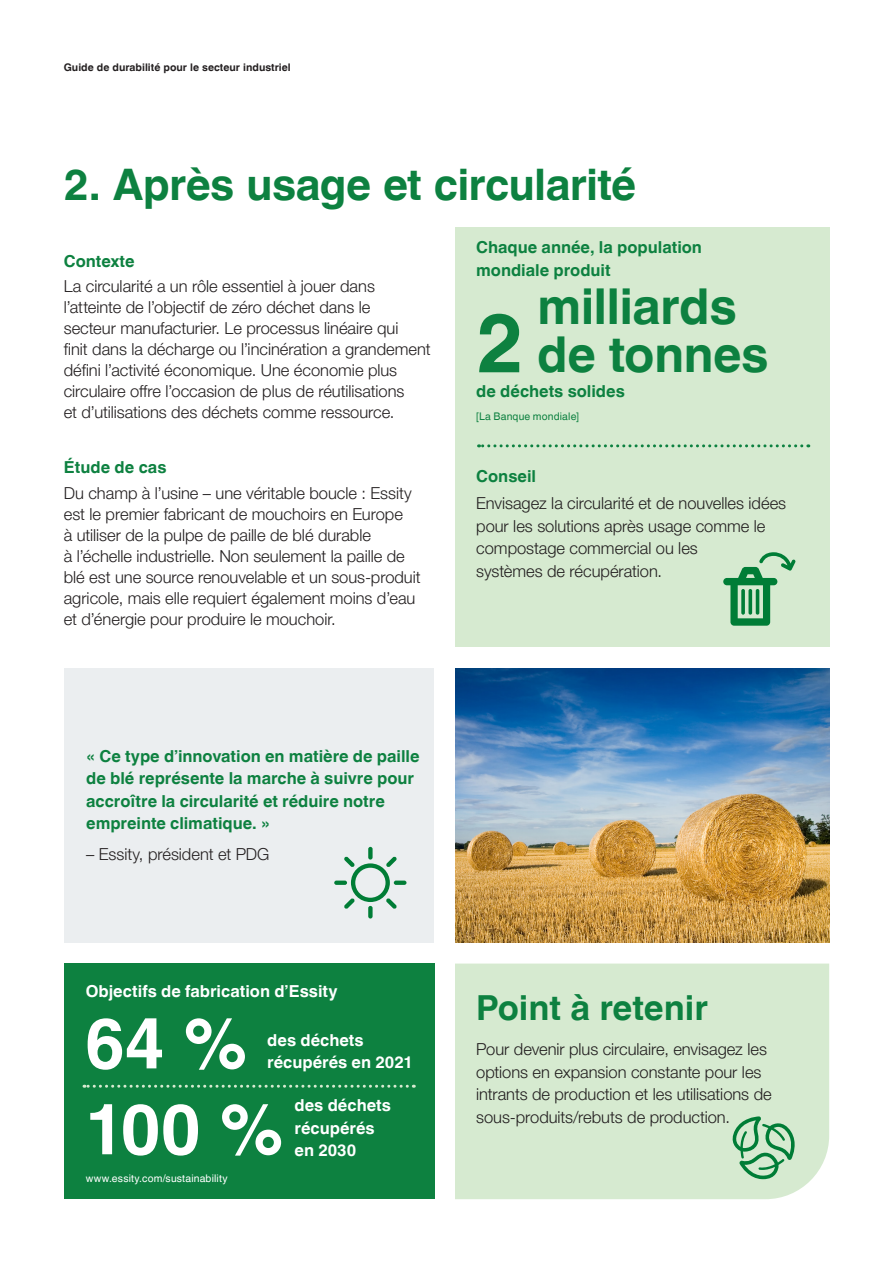
<style>
.page{position:relative;width:893px;height:1263px;background:#fff}
.page>*{position:absolute;margin:0;border:0;box-sizing:border-box;transform-origin:0 0}
.Text{font:700 82.5px "Helvetica World";color:#0d8140}
.Text-2{font:700 70.5px "Helvetica World";color:#fff}
.Text-3{font:700 49.5px/48px "Helvetica World";letter-spacing:-.015em;color:#0d8140}
.Main_heading{font:700 43.5px "Helvetica World";letter-spacing:-.015em;color:#0d8140}
.leavel_2_heading{font:700 34.5px "Helvetica World";color:#0d8140}
.Text-4{font:16.5px/21px "Helvetica Neue World 45 Lt";color:#231f20}
.Text-5{font:700 16.5px/22.5px "Helvetica World";color:#0d8140}
.Text-6{font:700 16.5px/22.5px "Helvetica World";color:#fff}
.leavel_2_heading-2{font:700 16.5px "Helvetica World";color:#0d8140}
.Page_header{font:700 10.5px "Helvetica World";color:#231f20}
.Text-7{font:10.5px "Helvetica World";letter-spacing:.015em;color:#fff}
.Text-8{font:10.5px "Helvetica World";letter-spacing:.015em;color:#0d8140}
</style>
<div class="page">
<img style="left:455px;top:668px;width:374px;height:274px">
<div style="left:455px;top:227px;width:374px;height:420px;background:#d6ead0"></div>
<div style="left:64px;top:963px;width:370px;height:236px;background:#0d8140"></div>
<div style="left:64px;top:668px;width:370px;height:274px;background:#ebeef0"></div>
<div style="left:455px;top:963px;width:374px;height:236px;background:#d6ead0"></div>
<svg style="left:479px;top:444px;width:323px;height:3px"></svg>
<svg style="left:84px;top:1085px;width:323px;height:3px"></svg>
<svg style="left:728px;top:1116px;width:70px;height:63px;background:#9ecda7"></svg>
<svg style="left:723px;top:552px;width:73px;height:74px"></svg>
<svg style="left:741px;top:589px;width:4px;height:26px"></svg>
<svg style="left:748px;top:589px;width:4px;height:26px"></svg>
<hr style="left:756px;top:589px;width:3px;height:26px;background:#007d36;border-radius:2px">
<div style="left:394px;top:880px;width:13px;height:5px;background:#007d36;border-radius:2px"></div>
<svg style="left:334px;top:847px;width:63px;height:62px"></svg>
<div style="left:368px;top:906px;width:5px;height:12px;background:#007d36;border-radius:2px"></div>
<p class="Page_header" style="left:64px;top:62px;width:229px">Guide de durabilité pour le secteur industriel</p>
<p class="Main_heading" style="left:64px;top:160px;width:574px">2. Après usage et circularité</p>
<p class="leavel_2_heading-2" style="left:64px;top:251px;width:72px">Contexte</p>
<p class="Text-4" style="left:64px;top:276px;width:368px">La circularité a un rôle essentiel à jouer dans l’atteinte de l’objectif de zéro déchet dans le<br>secteur manufacturier. Le processus linéaire qui<br>finit dans la décharge ou l’incinération a grandement défini l’activité économique. Une économie plus circulaire offre l’occasion de plus de réutilisations<br>et d’utilisations des déchets comme ressource.</p>
<p class="leavel_2_heading-2" style="left:64px;top:458px;width:104px">Étude de cas</p>
<p class="Text-4" style="left:64px;top:482px;width:358px">Du champ à l’usine – une véritable boucle : Essity est le premier fabricant de mouchoirs en Europe<br>à utiliser de la pulpe de paille de blé durable<br>à l’échelle industrielle. Non seulement la paille de blé est une source renouvelable et un sous-produit agricole, mais elle requiert également moins d’eau et d’énergie pour produire le mouchoir.</p>
<p class="Text-5" style="left:476px;top:236px;width:227px">Chaque année, la population mondiale produit</p>
<p class="Text" style="left:476px;top:296px;width:49px">2</p>
<p class="Text-3" style="left:537px;top:283px;width:233px">milliards de tonnes</p>
<p class="Text-5" style="left:476px;top:380px;width:150px">de déchets solides</p>
<p class="Text-8" style="left:476px;top:410px;width:104px">[La Banque mondiale]</p>
<p class="leavel_2_heading-2" style="left:476px;top:467px;width:61px">Conseil</p>
<p class="Text-4" style="left:476px;top:492px;width:311px;line-height:22.5px">Envisagez la circularité et de nouvelles idées pour les solutions après usage comme le compostage commercial ou les<br>systèmes de récupération.</p>
<p class="Text-5" style="left:86px;top:745px;width:335px">« Ce type d’innovation en matière de paille de blé représente la marche à suivre pour accroître la circularité et réduire notre empreinte climatique. »</p>
<p class="Text-4" style="left:86px;top:844px;width:185px">– Essity, président et PDG</p>
<p class="Text-6" style="left:86px;top:980px;width:253px">Objectifs de fabrication d’Essity</p>
<p class="Text-2" style="left:85px;top:1003px;width:164px">64 %</p>
<p class="Text-2" style="left:85px;top:1089px;width:201px">100 %</p>
<p class="Text-6" style="left:267px;top:1029px;width:147px">des déchets récupérés en 2021</p>
<p class="Text-6" style="left:295px;top:1094px;width:98px">des déchets récupérés en 2030</p>
<p class="Text-7" style="left:86px;top:1172px;width:143px">www.essity.com/sustainability</p>
<p class="leavel_2_heading" style="left:476px;top:988px;width:233px">Point à retenir</p>
<p class="Text-4" style="left:476px;top:1038px;width:297px;line-height:22.5px">Pour devenir plus circulaire, envisagez les options en expansion constante pour les intrants de production et les utilisations de sous-produits/rebuts de production.</p>
</div>
